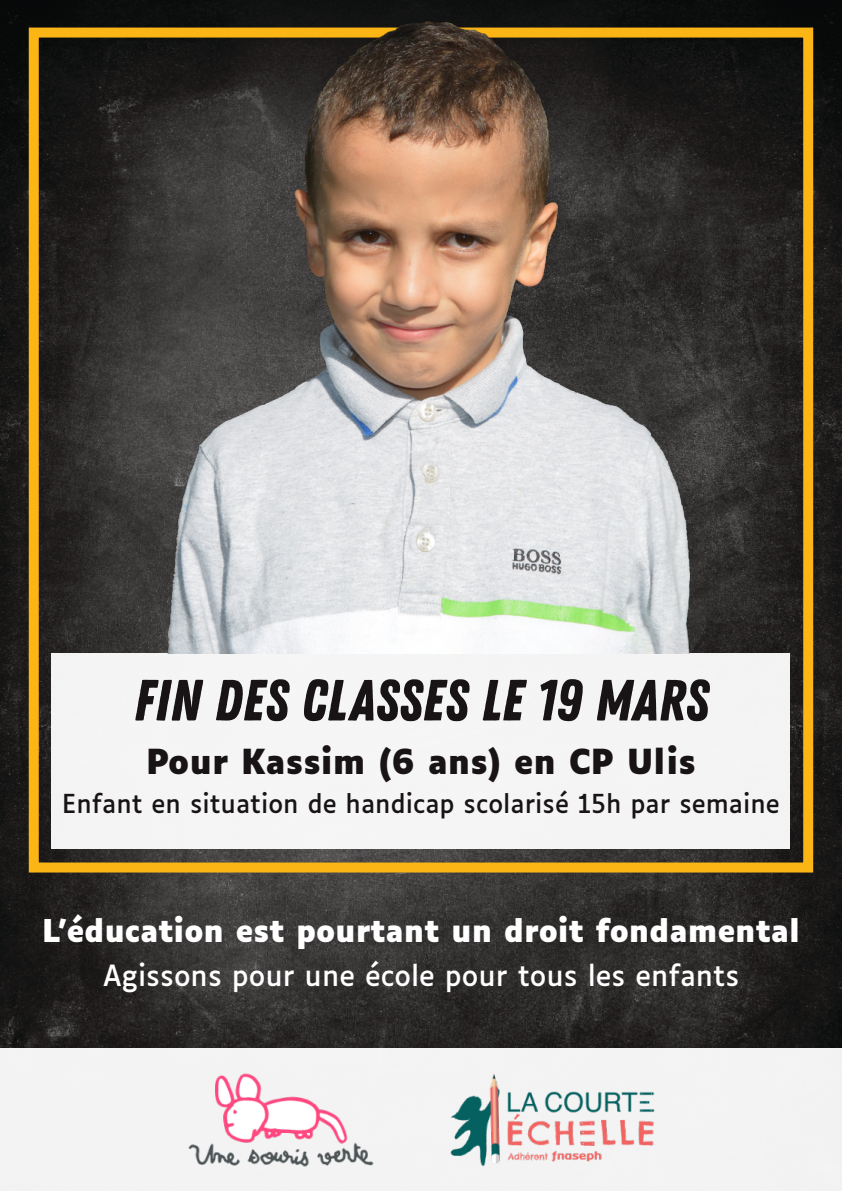
<style>
.page{position:relative;width:842px;height:1191px;background:#fff}
.page>*{position:absolute;margin:0;border:0;box-sizing:border-box;transform-origin:0 0}
.t1{font:58px "Zing Rust Demo Base";color:#181416}
.t2{font:700 33px "Luciole";color:#181416}
.t3{font:700 30px "Luciole";color:#fff}
.t4{font:28px "Luciole";color:#fff}
.t5{font:25px "Luciole";color:#181416}
</style>
<div class="page">
<img style="left:0;top:0;width:842px;height:1048px">
<div style="left:29px;top:28px;width:784px;height:844px;border:10px solid #fbb515"></div>
<div style="left:0;top:1048px;width:842px;height:143px;background:#f3f3f3"></div>
<div style="left:52px;top:653px;width:738px;height:195px;background:#f5f5f5"></div>
<img style="left:188px;top:1073px;width:186px;height:94px">
<img style="left:450px;top:1074px;width:205px;height:93px">
<img style="left:106px;top:14px;width:599px;height:639px">
<h1 class="t1" style="left:134px;top:666px;width:576px">FIN DES CLASSES LE 19 MARS</h1>
<h2 class="t2" style="left:146px;top:748px;width:551px">Pour Kassim (6 ans) en CP Ulis</h2>
<p class="t5" style="left:62px;top:793px;width:719px">Enfant en situation de handicap scolarisé 15h par semaine</p>
<p class="t3" style="left:42px;top:918px;width:759px">L’éducation est pourtant un droit fondamental</p>
<p class="t4" style="left:103px;top:964px;width:638px">Agissons pour une école pour tous les enfants</p>
</div>
